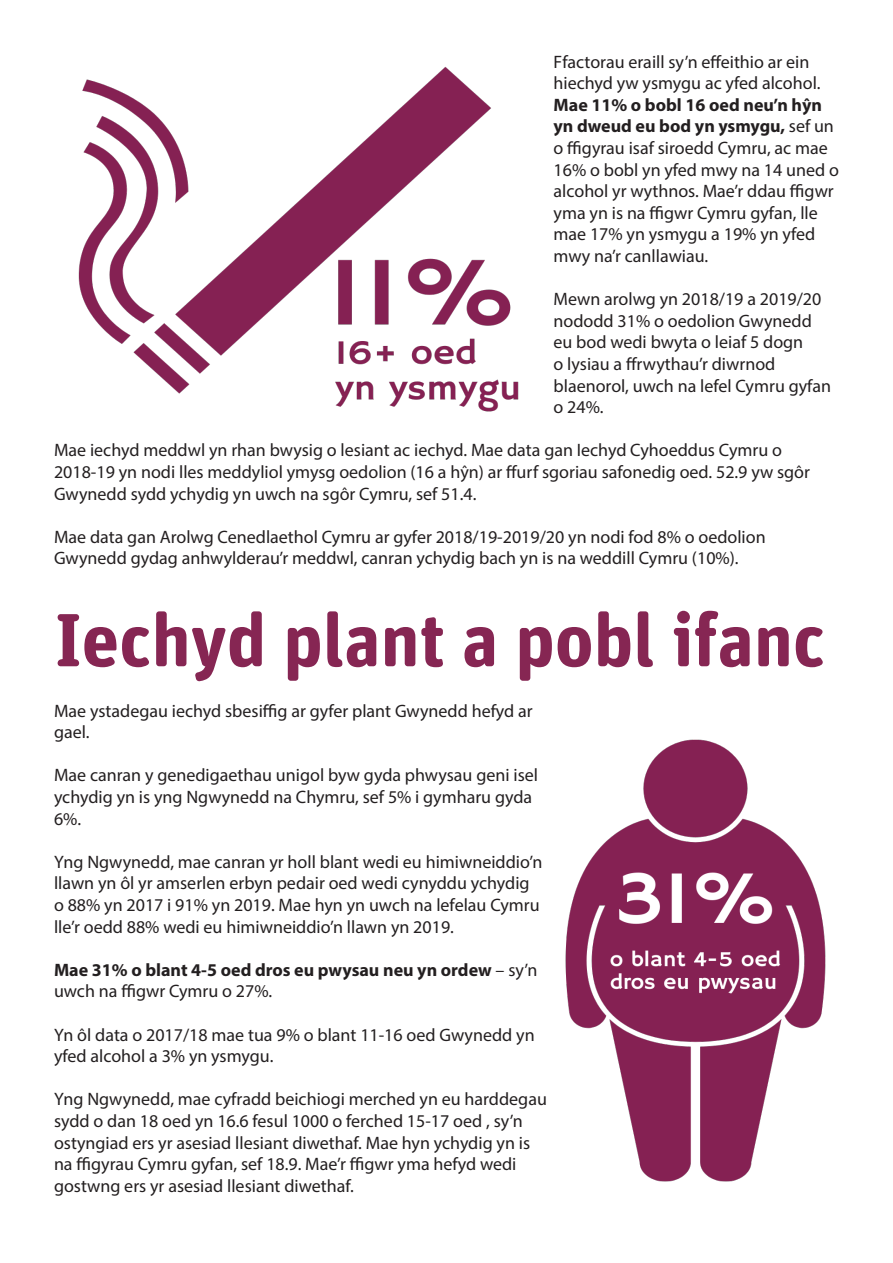
<style>
.page{position:relative;width:893px;height:1263px;background:#fff}
.page>*{position:absolute;margin:0;border:0;box-sizing:border-box;transform-origin:0 0}
.t1{font:700 75px "Unit Rounded Pro";color:#862653}
.t2{font:18px/21.6px "Myriad Pro";color:#231f20}
.t3{font:700 18px/21.6px "Myriad Pro";color:#231f20}
.s1{font-weight:700}
.s2{font-weight:400}
</style>
<div class="page">
<img style="left:78px;top:67px;width:441px;height:345px">
<img style="left:565px;top:739px;width:261px;height:443px">
<p class="t2" style="left:554px;top:50px;width:287px">Ffactorau eraill sy’n effeithio ar ein hiechyd yw ysmygu ac yfed alcohol.<br><span class="s1">Mae 11% o bobl 16 oed neu’n hŷn yn dweud eu bod yn ysmygu,</span> sef un o ffigyrau isaf siroedd Cymru, ac mae<br>16% o bobl yn yfed mwy na 14 uned o alcohol yr wythnos. Mae’r ddau ffigwr yma yn is na ffigwr Cymru gyfan, lle mae 17% yn ysmygu a 19% yn yfed mwy na’r canllawiau.</p>
<p class="t2" style="left:554px;top:288px;width:279px">Mewn arolwg yn 2018/19 a 2019/20 nododd 31% o oedolion Gwynedd eu bod wedi bwyta o leiaf 5 dogn<br>o lysiau a ffrwythau’r diwrnod blaenorol, uwch na lefel Cymru gyfan o 24%.</p>
<p class="t2" style="left:54px;top:439px;width:758px">Mae iechyd meddwl yn rhan bwysig o lesiant ac iechyd. Mae data gan Iechyd Cyhoeddus Cymru o<br>2018-19 yn nodi lles meddyliol ymysg oedolion (16 a hŷn) ar ffurf sgoriau safonedig oed. 52.9 yw sgôr<br>Gwynedd sydd ychydig yn uwch na sgôr Cymru, sef 51.4.</p>
<p class="t2" style="left:54px;top:526px;width:713px">Mae data gan Arolwg Cenedlaethol Cymru ar gyfer 2018/19-2019/20 yn nodi fod 8% o oedolion<br>Gwynedd gydag anhwylderau’r meddwl, canran ychydig bach yn is na weddill Cymru (10%).</p>
<p class="t1" style="left:54px;top:586px;width:773px">Iechyd plant a pobl ifanc</p>
<p class="t2" style="left:54px;top:699px;width:480px">Mae ystadegau iechyd sbesiffig ar gyfer plant Gwynedd hefyd ar gael.</p>
<p class="t2" style="left:54px;top:764px;width:486px">Mae canran y genedigaethau unigol byw gyda phwysau geni isel ychydig yn is yng Ngwynedd na Chymru, sef 5% i gymharu gyda<br>6%.</p>
<p class="t2" style="left:54px;top:851px;width:490px">Yng Ngwynedd, mae canran yr holl blant wedi eu himiwneiddio’n llawn yn ôl yr amserlen erbyn pedair oed wedi cynyddu ychydig o 88% yn 2017 i 91% yn 2019. Mae hyn yn uwch na lefelau Cymru lle’r oedd 88% wedi eu himiwneiddio’n llawn yn 2019.</p>
<p class="t3" style="left:54px;top:958px;width:485px">Mae 31% o blant 4-5 oed dros eu pwysau neu yn ordew <span class="s2">– sy’n uwch na ffigwr Cymru o 27%.</span></p>
<p class="t2" style="left:54px;top:1023px;width:482px">Yn ôl data o 2017/18 mae tua 9% o blant 11-16 oed Gwynedd yn yfed alcohol a 3% yn ysmygu.</p>
<p class="t2" style="left:54px;top:1088px;width:494px">Yng Ngwynedd, mae cyfradd beichiogi merched yn eu harddegau sydd o dan 18 oed yn 16.6 fesul 1000 o ferched 15-17 oed , sy’n ostyngiad ers yr asesiad llesiant diwethaf. Mae hyn ychydig yn is na ffigyrau Cymru gyfan, sef 18.9. Mae’r ffigwr yma hefyd wedi gostwng ers yr asesiad llesiant diwethaf.</p>
</div>
